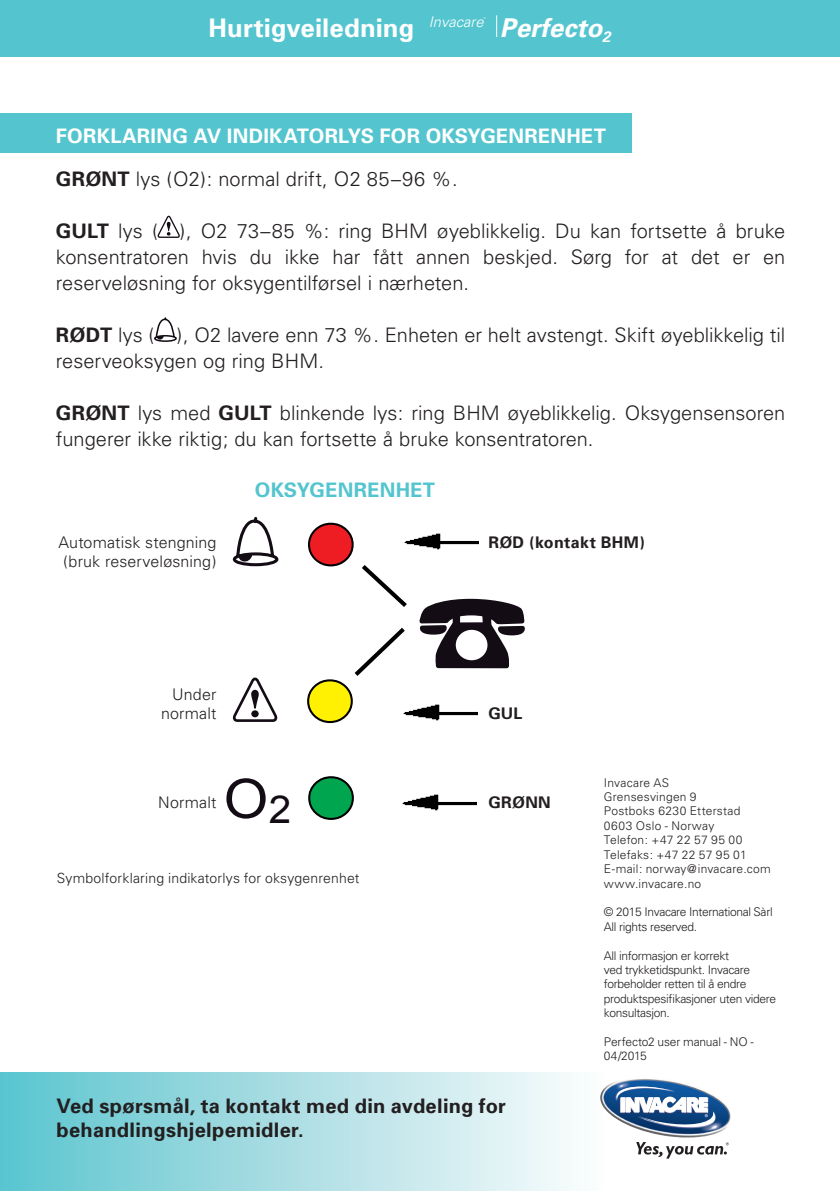
<style>
.page{position:relative;width:840px;height:1191px;background:#fff}
.page>*{position:absolute;margin:0;border:0;box-sizing:border-box;transform-origin:0 0}
.t1{font:54.6px "Arial";color:#140c15;scale:1.05 1}
.t2{font:italic 700 25.8px "Univers";color:#fff}
.t3{font:700 25.6px "Univers";letter-spacing:.005em;color:#fff}
.t4{font:300 20px/26px "Univers";color:#231f20}
.t5{font:700 20px/43px "Univers";letter-spacing:.015em;color:#fff}
.t6{font:700 20px/24px "Univers";letter-spacing:.015em;color:#231f20}
.t7{font:700 20px "Univers";letter-spacing:.01em;color:#54c5cf}
.t8{font:300 16px/18.6px "Univers";letter-spacing:.01em;color:#231f20;text-align:center}
.t9{font:700 16px "Univers";letter-spacing:.025em;color:#231f20}
.t10{font:italic 300 14.6px "Univers";color:#fff}
.t11{font:300 14px "Univers";letter-spacing:.015em;color:#231f20}
.t12{font:300 12px/14.4px "Univers";letter-spacing:-.03em;color:#231f20}
.t13{font:300 12px/14.4px "Univers";letter-spacing:.02em;color:#231f20}
.t14{font:italic 300 2.6px "Univers";color:#fff}
.s1{color:#231f20}
.s2{font-weight:300;color:#231f20}
.s3{font-weight:700}
</style>
<div class="page">
<div style="left:0;top:1072px;width:603px;height:119px;background:linear-gradient(to right,#5cc4ce,#fefcfd)"></div>
<img style="left:600px;top:1076px;width:131px;height:65px">
<svg style="left:616px;top:1083px;width:98px;height:46px"></svg>
<svg style="left:636px;top:1142px;width:92px;height:16px"></svg>
<div style="left:0;top:0;width:839px;height:56px;background:#54c5cf"></div>
<svg style="left:496px;top:15px;width:1px;height:22px"></svg>
<div style="left:0;top:113px;width:631px;height:40px;background:#54c5cf"></div>
<svg style="left:158px;top:215px;width:22px;height:23px"></svg>
<svg style="left:154px;top:317px;width:23px;height:25px"></svg>
<img style="left:411px;top:704px;width:66px;height:17px">
<img style="left:402px;top:794px;width:74px;height:17px">
<img style="left:411px;top:533px;width:67px;height:17px">
<svg style="left:419px;top:598px;width:106px;height:71px"></svg>
<div style="left:457px;top:632px;width:28px;height:26px;background:#fff;border-radius:50%"></div>
<div style="left:455px;top:630px;width:32px;height:30px;border:4px solid #fff;border-radius:50%"></div>
<svg style="left:232px;top:516px;width:47px;height:51px"></svg>
<svg style="left:233px;top:677px;width:45px;height:45px"></svg>
<svg style="left:307px;top:522px;width:104px;height:202px"></svg>
<svg style="left:308px;top:776px;width:46px;height:44px"></svg>
<p class="t10" style="left:428px;top:13px;width:56px">Invacare</p>
<p class="t14" style="left:483px;top:17px;width:4px">®</p>
<p class="t3" style="left:208px;top:12px;width:207px">Hurtigveiledning</p>
<p class="t2" style="left:499px;top:12px;width:112px">Perfecto<sub>2</sub></p>
<p class="t5" style="left:56px;top:114px;width:551px">FORKLARING AV INDIKATORLYS FOR OKSYGENRENHET<br><span class="s1">GRØNT</span> <span class="s2">lys (O2): normal drift, O2 85–96 %.</span></p>
<p class="t4" style="left:56px;top:218px;width:730px;text-align:justify"><span class="s3">GULT</span> lys ( ), O2 73–85 %: ring BHM øyeblikkelig. Du kan fortsette å bruke konsentratoren hvis du ikke har fått annen beskjed. Sørg for at det er en reserveløsning for oksygentilførsel i nærheten.</p>
<p class="t4" style="left:56px;top:322px;width:730px"><span class="s3">RØDT</span> lys ( ), O2 lavere enn 73 %. Enheten er helt avstengt. Skift øyeblikkelig til reserveoksygen og ring BHM.</p>
<p class="t4" style="left:56px;top:400px;width:730px"><span class="s3">GRØNT</span> lys med <span class="s3">GULT</span> blinkende lys: ring BHM øyeblikkelig. Oksygensensoren fungerer ikke riktig; du kan fortsette å bruke konsentratoren.</p>
<p class="t8" style="left:58px;top:533px;width:159px">Automatisk stengning (bruk reserveløsning)</p>
<p class="t7" style="left:255px;top:478px;width:182px">OKSYGENRENHET</p>
<p class="t8" style="left:161px;top:685px;width:57px;text-align:right">Under normalt</p>
<p class="t8" style="left:158px;top:793px;width:60px">Normalt</p>
<h1 class="t1" style="left:223px;top:763px;width:66px">O<sub>2</sub></h1>
<p class="t11" style="left:57px;top:869px;width:304px">Symbolforklaring indikatorlys for oksygenrenhet</p>
<p class="t9" style="left:488px;top:533px;width:158px">RØD (kontakt BHM)</p>
<p class="t9" style="left:488px;top:703px;width:36px">GUL</p>
<p class="t9" style="left:488px;top:793px;width:64px">GRØNN</p>
<p class="t13" style="left:603px;top:775px;width:168px">Invacare AS<br>Grensesvingen 9<br>Postboks 6230 Etterstad<br>0603 Oslo - Norway<br>Telefon: +47 22 57 95 00<br>Telefaks: +47 22 57 95 01<br>E-mail: norway@invacare.com www.invacare.no</p>
<p class="t12" style="left:603px;top:905px;width:170px">© 2015 Invacare International Sàrl<br>All rights reserved.</p>
<p class="t12" style="left:603px;top:948px;width:173px">All informasjon er korrekt<br>ved trykketidspunkt. Invacare forbeholder retten til å endre produktspesifikasjoner uten videre konsultasjon.</p>
<p class="t12" style="left:603px;top:1034px;width:151px">Perfecto2 user manual - NO -<br>04/2015</p>
<p class="t6" style="left:57px;top:1093px;width:450px">Ved spørsmål, ta kontakt med din avdeling for behandlingshjelpemidler.</p>
</div>
